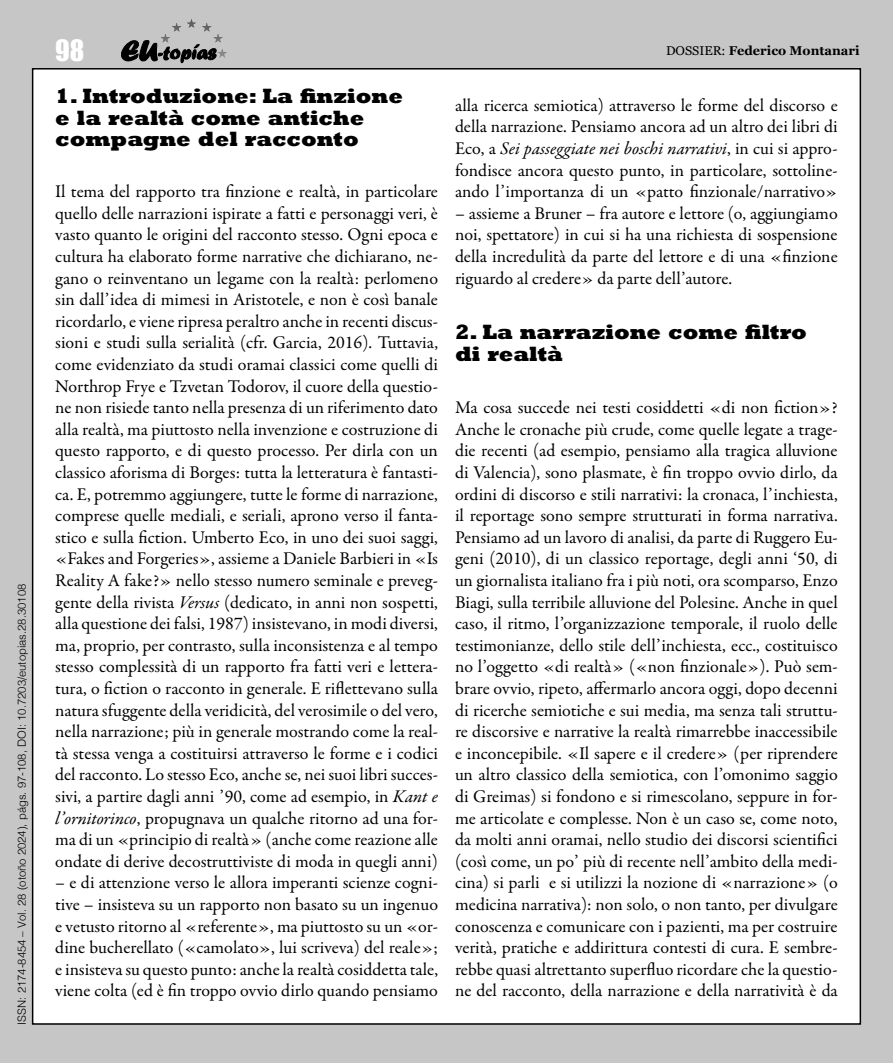
<style>
.page{position:relative;width:893px;height:1063px;background:#c6c6c6}
.page>*{position:absolute;margin:0;border:0;box-sizing:border-box;transform-origin:0 0}
.t1{font:27px "Impact";color:#fff}
.Articulo_epigrafe_1{font:800 21px/21.6px "Rockwell Std";color:#000}
.Articulo_parrafo_1{font:18px/21.6px "Garamond Premr Pro";letter-spacing:.005em;color:#000;text-align:justify}
.t2{font:700 12.75px "Georgia";color:#000}
.t3{font:300 11.25px "Helvetica";color:#000}
.s1{font-weight:400}
.s2{font-style:italic}
</style>
<div class="page">
<div style="left:33px;top:69px;width:827px;height:955px;background:#fff"></div>
<svg style="left:121px;top:40px;width:95px;height:23px"></svg>
<hr style="left:161px;top:19px;width:66px;height:1px;background:#585857">
<hr style="left:161px;top:20px;width:66px;height:1px;background:#595958">
<hr style="left:161px;top:21px;width:66px;height:1px;background:#5a5a59">
<hr style="left:161px;top:22px;width:66px;height:1px;background:#5c5c5b">
<hr style="left:161px;top:23px;width:66px;height:1px;background:#5d5d5c">
<hr style="left:161px;top:24px;width:66px;height:1px;background:#5f5f5e">
<hr style="left:161px;top:25px;width:66px;height:1px;background:#60605f">
<hr style="left:161px;top:26px;width:66px;height:1px;background:#626261">
<hr style="left:161px;top:27px;width:66px;height:1px;background:#636362">
<hr style="left:161px;top:28px;width:66px;height:1px;background:#656464">
<hr style="left:161px;top:29px;width:66px;height:1px;background:#666565">
<hr style="left:161px;top:30px;width:66px;height:1px;background:#676766">
<hr style="left:161px;top:31px;width:66px;height:1px;background:#696868">
<hr style="left:161px;top:32px;width:66px;height:1px;background:#6a6969">
<hr style="left:161px;top:33px;width:66px;height:1px;background:#6c6b6b">
<hr style="left:161px;top:34px;width:66px;height:1px;background:#6c6c6c">
<hr style="left:161px;top:35px;width:66px;height:1px;background:#6e6e6d">
<hr style="left:161px;top:36px;width:66px;height:1px;background:#6f6f6e">
<hr style="left:161px;top:37px;width:66px;height:1px;background:#717170">
<hr style="left:161px;top:38px;width:66px;height:1px;background:#727271">
<hr style="left:161px;top:39px;width:66px;height:1px;background:#747473">
<hr style="left:161px;top:40px;width:66px;height:1px;background:#757574">
<hr style="left:161px;top:41px;width:66px;height:1px;background:#767675">
<hr style="left:161px;top:42px;width:66px;height:1px;background:#787877">
<hr style="left:161px;top:43px;width:66px;height:1px;background:#797978">
<hr style="left:161px;top:44px;width:66px;height:1px;background:#7b7b7a">
<hr style="left:161px;top:45px;width:66px;height:1px;background:#7c7c7b">
<hr style="left:161px;top:46px;width:66px;height:1px;background:#7e7d7d">
<hr style="left:161px;top:47px;width:66px;height:1px;background:#7f7e7e">
<hr style="left:161px;top:48px;width:66px;height:1px;background:#818080">
<hr style="left:161px;top:49px;width:66px;height:1px;background:#828181">
<hr style="left:161px;top:50px;width:66px;height:1px;background:#828282">
<hr style="left:161px;top:51px;width:66px;height:1px;background:#848483">
<hr style="left:161px;top:52px;width:66px;height:1px;background:#858584">
<hr style="left:161px;top:53px;width:66px;height:1px;background:#878786">
<hr style="left:161px;top:54px;width:66px;height:1px;background:#888887">
<hr style="left:161px;top:55px;width:66px;height:1px;background:#898989">
<hr style="left:161px;top:56px;width:66px;height:1px;background:#8a8a8a">
<hr style="left:161px;top:57px;width:66px;height:1px;background:#8c8c8b">
<p class="t3" style="left:12px;top:1025px;width:442px;rotate:-90deg">ISSN: 2174-8454 – Vol. 28 (otoño 2024), págs. 97-108, DOI: 10.7203/eutopias.28.30108</p>
<h1 class="t1" style="left:55px;top:29px;width:31px">98</h1>
<p class="t2" style="left:666px;top:41px;width:195px"><span class="s1">DOSSIER:</span> Federico Montanari</p>
<p class="Articulo_epigrafe_1" style="left:55px;top:85px;width:349px">1. Introduzione: La finzione e la realtà come antiche compagne del racconto</p>
<p class="Articulo_parrafo_1" style="left:55px;top:181px;width:384px">Il tema del rapporto tra finzione e realtà, in particolare quello delle narrazioni ispirate a fatti e personaggi veri, è vasto quanto le origini del racconto stesso. Ogni epoca e cultura ha elaborato forme narrative che dichiarano, ne&shy;gano o reinventano un legame con la realtà: perlomeno sin dall’idea di mimesi in Aristotele, e non è così banale ricordarlo, e viene ripresa peraltro anche in recenti discus&shy;sioni e studi sulla serialità (cfr. Garcia, 2016). Tuttavia, come evidenziato da studi oramai classici come quelli di Northrop Frye e Tzvetan Todorov, il cuore della questio&shy;ne non risiede tanto nella presenza di un riferimento dato alla realtà, ma piuttosto nella invenzione e costruzione di questo rapporto, e di questo processo. Per dirla con un classico aforisma di Borges: tutta la letteratura è fantasti&shy;ca. E, potremmo aggiungere, tutte le forme di narrazione, comprese quelle mediali, e seriali, aprono verso il fanta&shy;stico e sulla fiction. Umberto Eco, in uno dei suoi saggi, «Fakes and Forgeries», assieme a Daniele Barbieri in «Is Reality A fake?» nello stesso numero seminale e preveg&shy;gente della rivista <span class="s2">Versus</span> (dedicato, in anni non sospetti, alla questione dei falsi, 1987) insistevano, in modi diversi, ma, proprio, per contrasto, sulla inconsistenza e al tempo stesso complessità di un rapporto fra fatti veri e lettera&shy;tura, o fiction o racconto in generale. E riflettevano sulla natura sfuggente della veridicità, del verosimile o del vero, nella narrazione; più in generale mostrando come la real&shy;tà stessa venga a costituirsi attraverso le forme e i codici del racconto. Lo stesso Eco, anche se, nei suoi libri succes&shy;sivi, a partire dagli anni ’90, come ad esempio, in <span class="s2">Kant e l’ornitorinco</span>, propugnava un qualche ritorno ad una for&shy;ma di un «principio di realtà» (anche come reazione alle ondate di derive decostruttiviste di moda in quegli anni)</p>
<p class="Articulo_parrafo_1" style="left:55px;top:872px;width:384px">– e di attenzione verso le allora imperanti scienze cogni&shy;tive – insisteva su un rapporto non basato su un ingenuo e vetusto ritorno al «referente», ma piuttosto su un «or&shy;dine bucherellato («camolato», lui scriveva) del reale»; e insisteva su questo punto: anche la realtà cosiddetta tale, viene colta (ed è fin troppo ovvio dirlo quando pensiamo</p>
<p class="Articulo_parrafo_1" style="left:455px;top:95px;width:384px">alla ricerca semiotica) attraverso le forme del discorso e della narrazione. Pensiamo ancora ad un altro dei libri di Eco, a <span class="s2">Sei passeggiate nei boschi narrativi</span>, in cui si appro&shy;fondisce ancora questo punto, in particolare, sottoline&shy;ando l’importanza di un «patto finzionale/narrativo»</p>
<p class="Articulo_parrafo_1" style="left:455px;top:203px;width:384px">– assieme a Bruner – fra autore e lettore (o, aggiungiamo noi, spettatore) in cui si ha una richiesta di sospensione della incredulità da parte del lettore e di una «finzione riguardo al credere» da parte dell’autore.</p>
<p class="Articulo_epigrafe_1" style="left:455px;top:321px;width:353px">2. La narrazione come filtro di realtà</p>
<p class="Articulo_parrafo_1" style="left:455px;top:397px;width:384px">Ma cosa succede nei testi cosiddetti «di non fiction»?<br>Anche le cronache più crude, come quelle legate a trage&shy;die recenti (ad esempio, pensiamo alla tragica alluvione di Valencia), sono plasmate, è fin troppo ovvio dirlo, da ordini di discorso e stili narrativi: la cronaca, l’inchiesta, il reportage sono sempre strutturati in forma narrativa.<br>Pensiamo ad un lavoro di analisi, da parte di Ruggero Eu&shy;geni (2010), di un classico reportage, degli anni ‘50, di un giornalista italiano fra i più noti, ora scomparso, Enzo Biagi, sulla terribile alluvione del Polesine. Anche in quel caso, il ritmo, l’organizzazione temporale, il ruolo delle testimonianze, dello stile dell’inchiesta, ecc., costituisco no l’oggetto «di realtà» («non finzionale»). Può sem&shy;brare ovvio, ripeto, affermarlo ancora oggi, dopo decenni di ricerche semiotiche e sui media, ma senza tali struttu&shy;re discorsive e narrative la realtà rimarrebbe inaccessibile e inconcepibile. «Il sapere e il credere» (per riprendere un altro classico della semiotica, con l’omonimo saggio di Greimas) si fondono e si rimescolano, seppure in for&shy;me articolate e complesse. Non è un caso se, come noto, da molti anni oramai, nello studio dei discorsi scientifici (così come, un po’ più di recente nell’ambito della medi&shy;cina) si parli e si utilizzi la nozione di «narrazione» (o medicina narrativa): non solo, o non tanto, per divulgare conoscenza e comunicare con i pazienti, ma per costruire verità, pratiche e addirittura contesti di cura. E sembre&shy;rebbe quasi altrettanto superfluo ricordare che la questio&shy;ne del racconto, della narrazione e della narratività è da</p>
</div>
